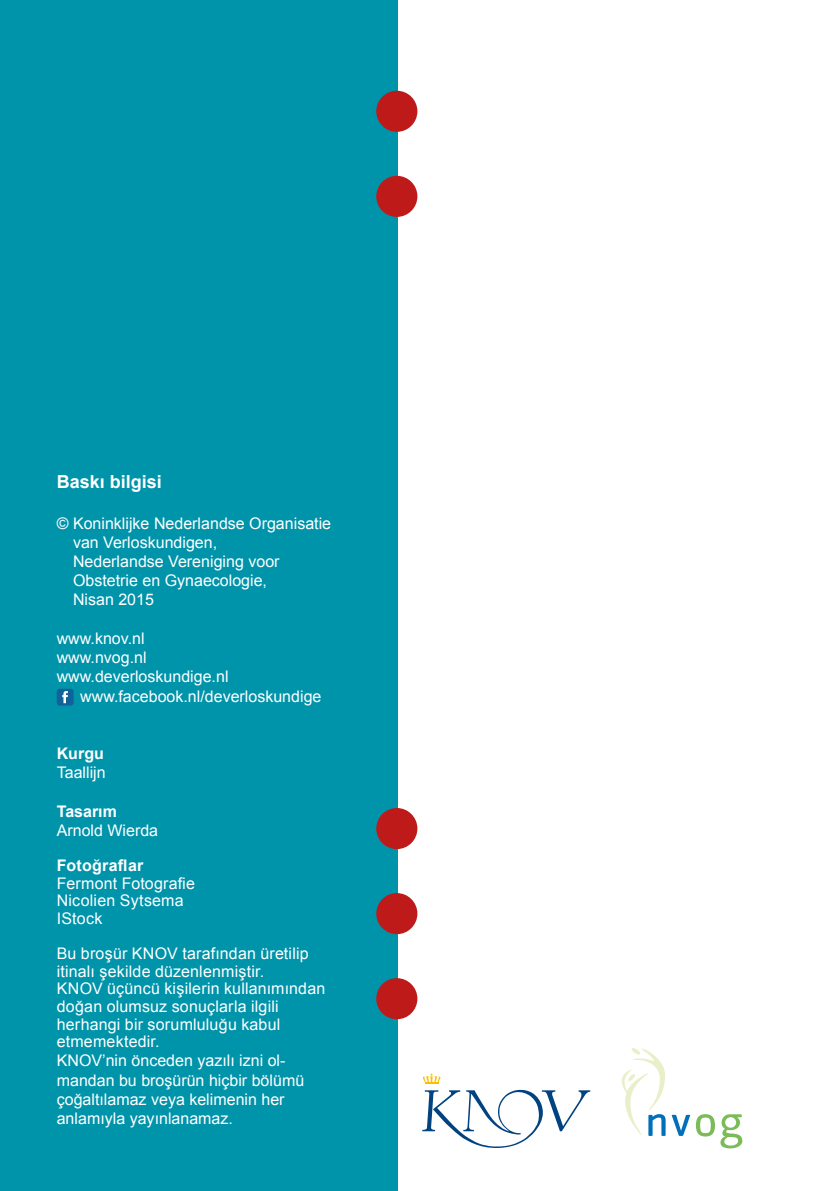
<style>
.page{position:relative;width:840px;height:1191px;background:#fff}
.page>*{position:absolute;margin:0;border:0;box-sizing:border-box;transform-origin:0 0}
.t1{font:700 18px "Arial";color:#fff}
.t2{font:16px/19.2px "Arial";color:#fff}
.t3{font:700 16px "Arial";color:#fff}
.t4{font:700 16px "Arial";letter-spacing:.02em;color:#fff}
</style>
<div class="page">
<div style="left:0;top:0;width:397px;height:1191px;background:#0094aa"></div>
<svg style="left:422px;top:1073px;width:168px;height:75px"></svg>
<div style="left:376px;top:91px;width:41px;height:41px;background:#be1a1a;border-radius:50%"></div>
<div style="left:376px;top:176px;width:41px;height:41px;background:#be1a1a;border-radius:50%"></div>
<div style="left:376px;top:808px;width:41px;height:41px;background:#be1a1a;border-radius:50%"></div>
<div style="left:376px;top:893px;width:41px;height:41px;background:#be1a1a;border-radius:50%"></div>
<div style="left:376px;top:978px;width:41px;height:41px;background:#be1a1a;border-radius:50%"></div>
<div style="left:57px;top:689px;width:17px;height:16px;background:#13619b;border-radius:3px"></div>
<svg style="left:62px;top:691px;width:6px;height:12px"></svg>
<svg style="left:621px;top:1048px;width:68px;height:88px"></svg>
<svg style="left:696px;top:1114px;width:46px;height:34px"></svg>
<p class="t1" style="left:57px;top:469px;width:107px">Baskı bilgisi</p>
<p class="t2" style="left:73px;top:513px;width:259px;text-indent:-16px">© Koninklijke Nederlandse Organisatie van Verloskundigen,<br>Nederlandse Vereniging voor<br>Obstetrie en Gynaecologie,<br>Nisan 2015</p>
<p class="t2" style="left:57px;top:629px;width:89px">www.knov.nl</p>
<p class="t2" style="left:57px;top:648px;width:91px">www.nvog.nl</p>
<p class="t2" style="left:57px;top:667px;width:173px">www.deverloskundige.nl</p>
<p class="t2" style="left:80px;top:686px;width:242px">www.facebook.nl/deverloskundige</p>
<p class="t3" style="left:57px;top:743px;width:49px">Kurgu</p>
<p class="t2" style="left:57px;top:763px;width:50px">Taallijn</p>
<p class="t3" style="left:57px;top:800px;width:62px">Tasarım</p>
<p class="t2" style="left:57px;top:821px;width:103px">Arnold Wierda</p>
<p class="t4" style="left:57px;top:855px;width:88px">Fotoğraflar</p>
<p class="t2" style="left:57px;top:874px;width:140px;line-height:17.6px">Fermont Fotografie<br>Nicolien Sytsema<br>IStock</p>
<p class="t2" style="left:57px;top:945px;width:270px;line-height:17.6px">Bu broşür KNOV tarafından üretilip itinalı şekilde düzenlenmiştir.<br>KNOV üçüncü kişilerin kullanımından doğan olumsuz sonuçlarla ilgili herhangi bir sorumluluğu kabul etmemektedir.</p>
<p class="t2" style="left:57px;top:1051px;width:249px">KNOV’nin önceden yazılı izni ol&shy;mandan bu broşürün hiçbir bölümü çoğaltılamaz veya kelimenin her anlamıyla yayınlanamaz.</p>
</div>
